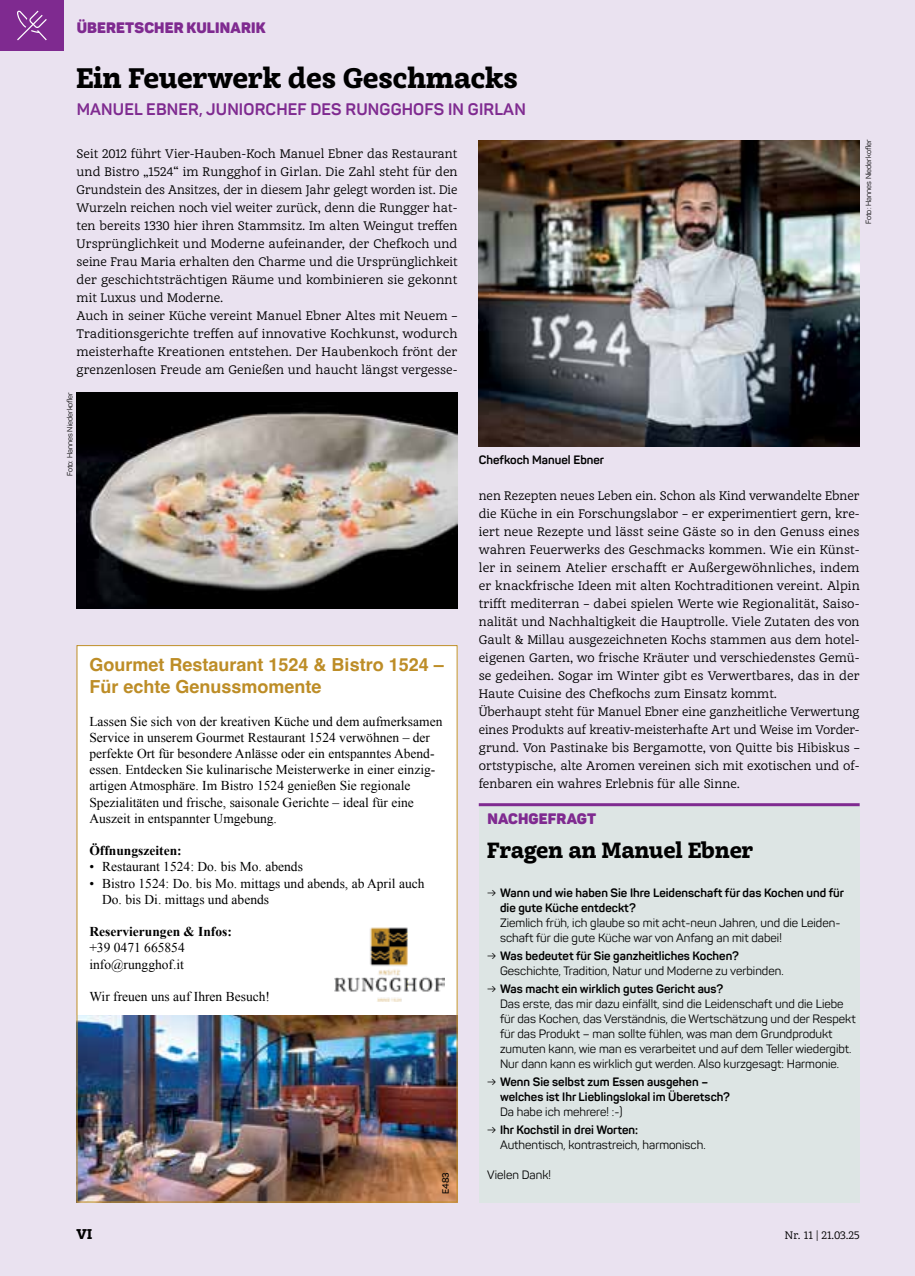
<style>
.page{position:relative;width:915px;height:1276px;background:#fff}
.page>*{position:absolute;margin:0;border:0;box-sizing:border-box;transform-origin:0 0}
.t1{font:900 27px "Achille IIFY";color:#000}
.t2{font:900 21px "Achille IIFY";color:#000}
.t3{font:700 18px/21.6px "Helvetica";color:#bd8d27}
.t4{font:700 16.5px "Panton";letter-spacing:.01em;color:#7f2a90}
.t5{font:900 15px "Panton";letter-spacing:.01em;color:#7f2a90}
.t6{font:13.5px/16.2px "Times New Roman";color:#000}
.t7{font:700 13.5px "Times New Roman";color:#000}
.t8{font:900 13.5px "Achille IIFY";color:#000}
.t9{font:12px/18px "Achille IIFY";color:#000}
.t10{font:12px/15px "Panton";color:#000}
.t11{font:700 12px/15px "Panton";color:#000}
.t12{font:10.5px "Achille IIFY";color:#000}
.t13{font:600 9px "Panton";color:#000}
.t14{font:7.5px "Panton";color:#000}
.s1{font-weight:400}
.s2{font-weight:700}
</style>
<div class="page">
<div style="left:0;top:0;width:914px;height:1276px;background:#eae2f0"></div>
<div style="left:77px;top:645px;width:380px;height:557px;background:#fff"></div>
<img style="left:79px;top:1015px;width:376px;height:185px">
<img style="left:334px;top:927px;width:110px;height:74px">
<div style="left:478px;top:806px;width:381px;height:396px;background:#dde5e4"></div>
<hr style="left:478px;top:803px;width:381px;height:3px;background:#7f2a90">
<img style="left:478px;top:140px;width:381px;height:306px">
<img style="left:77px;top:392px;width:380px;height:216px">
<div style="left:0;top:0;width:64px;height:51px;background:#7f2a90"></div>
<svg style="left:17px;top:10px;width:30px;height:30px"></svg>
<p class="t5" style="left:77px;top:18px;width:190px">ÜBERETSCHER KULINARIK</p>
<h1 class="t1" style="left:77px;top:59px;width:442px">Ein Feuerwerk des Geschmacks</h1>
<h3 class="t4" style="left:77px;top:99px;width:450px">MANUEL EBNER, JUNIORCHEF DES RUNGGHOFS IN GIRLAN</h3>
<p class="t9" style="left:77px;top:144px;width:382px">Seit 2012 führt Vier-Hauben-Koch Manuel Ebner das Restaurant und Bistro „1524“ im Rungghof in Girlan. Die Zahl steht für den Grundstein des Ansitzes, der in diesem Jahr gelegt worden ist. Die Wurzeln reichen noch viel weiter zurück, denn die Rungger hat&shy;ten bereits 1330 hier ihren Stammsitz. Im alten Weingut treffen Ursprünglichkeit und Moderne aufeinander, der Chefkoch und seine Frau Maria erhalten den Charme und die Ursprünglichkeit der geschichtsträchtigen Räume und kombinieren sie gekonnt mit Luxus und Moderne.<br>Auch in seiner Küche vereint Manuel Ebner Altes mit Neuem – Traditionsgerichte treffen auf innovative Kochkunst, wodurch meisterhafte Kreationen entstehen. Der Haubenkoch frönt der grenzenlosen Freude am Genießen und haucht längst vergesse-</p>
<p class="t14" style="left:65px;top:476px;width:86px;rotate:-90deg">Foto: Hannes Niederkofler</p>
<p class="t11" style="left:478px;top:452px;width:127px">Chefkoch Manuel Ebner</p>
<p class="t14" style="left:863px;top:224px;width:86px;rotate:-90deg">Foto: Hannes Niederkofler</p>
<h3 class="t3" style="left:89px;top:656px;width:356px">Gourmet Restaurant 1524 &amp; Bistro 1524 –<br>Für echte Genussmomente</h3>
<p class="t6" style="left:89px;top:712px;width:354px">Lassen Sie sich von der kreativen Küche und dem aufmerksamen Service in unserem Gourmet Restaurant 1524 verwöhnen – der perfekte Ort für besondere Anlässe oder ein entspanntes Abend&shy;essen. Entdecken Sie kulinarische Meisterwerke in einer einzig&shy;artigen Atmosphäre. Im Bistro 1524 genießen Sie regionale Spezialitäten und frische, saisonale Gerichte – ideal für eine Auszeit in entspannter Umgebung.</p>
<p class="t7" style="left:89px;top:841px;width:94px">Öffnungszeiten:</p>
<p class="t6" style="left:89px;top:858px;width:215px">• Restaurant 1524: Do. bis Mo. abends</p>
<p class="t6" style="left:102px;top:874px;width:324px;text-indent:-13px">• Bistro 1524: Do. bis Mo. mittags und abends, ab April auch<br>Do. bis Di. mittags und abends</p>
<p class="t7" style="left:89px;top:922px;width:144px">Reservierungen &amp; Infos:</p>
<p class="t6" style="left:89px;top:939px;width:97px">+39 0471 665854 info@rungghof.it</p>
<p class="t6" style="left:89px;top:988px;width:182px">Wir freuen uns auf Ihren Besuch!</p>
<p class="t13" style="left:440px;top:1194px;width:23px;rotate:-90deg">E483</p>
<p class="t9" style="left:478px;top:486px;width:382px">nen Rezepten neues Leben ein. Schon als Kind verwandelte Ebner die Küche in ein Forschungslabor – er experimentiert gern, kre&shy;iert neue Rezepte und lässt seine Gäste so in den Genuss eines wahren Feuerwerks des Geschmacks kommen. Wie ein Künst&shy;ler in seinem Atelier erschafft er Außergewöhnliches, indem er knackfrische Ideen mit alten Kochtraditionen vereint. Alpin trifft mediterran – dabei spielen Werte wie Regionalität, Saiso&shy;nalität und Nachhaltigkeit die Hauptrolle. Viele Zutaten des von Gault &amp; Millau ausgezeichneten Kochs stammen aus dem hotel&shy;eigenen Garten, wo frische Kräuter und verschiedenstes Gemü&shy;se gedeihen. Sogar im Winter gibt es Verwertbares, das in der Haute Cuisine des Chefkochs zum Einsatz kommt.<br>Überhaupt steht für Manuel Ebner eine ganzheitliche Verwertung eines Produkts auf kreativ-meisterhafte Art und Weise im Vorder&shy;grund. Von Pastinake bis Bergamotte, von Quitte bis Hibiskus – ortstypische, alte Aromen vereinen sich mit exotischen und of&shy;fenbaren ein wahres Erlebnis für alle Sinne.</p>
<p class="t5" style="left:487px;top:809px;width:110px">NACHGEFRAGT</p>
<h2 class="t2" style="left:487px;top:835px;width:267px">Fragen an Manuel Ebner</h2>
<p class="t11" style="left:500px;top:885px;width:345px;text-indent:-13px"><span class="s1">→</span> Wann und wie haben Sie Ihre Leidenschaft für das Kochen und für die gute Küche entdeckt?</p>
<p class="t10" style="left:500px;top:915px;width:342px">Ziemlich früh, ich glaube so mit acht-neun Jahren, und die Leiden&shy;schaft für die gute Küche war von Anfang an mit dabei!</p>
<p class="t10" style="left:500px;top:948px;width:285px;text-indent:-13px">→ <span class="s2">Was bedeutet für Sie ganzheitliches Kochen?<br></span>Geschichte, Tradition, Natur und Moderne zu verbinden.</p>
<p class="t10" style="left:500px;top:981px;width:357px;text-indent:-13px">→ <span class="s2">Was macht ein wirklich gutes Gericht aus?<br></span>Das erste, das mir dazu einfällt, sind die Leidenschaft und die Liebe für das Kochen, das Verständnis, die Wertschätzung und der Respekt für das Produkt – man sollte fühlen, was man dem Grundprodukt zumuten kann, wie man es verarbeitet und auf dem Teller wiedergibt.<br>Nur dann kann es wirklich gut werden. Also kurzgesagt: Harmonie.</p>
<p class="t11" style="left:500px;top:1074px;width:231px;text-indent:-13px"><span class="s1">→</span> Wenn Sie selbst zum Essen ausgehen – welches ist Ihr Lieblingslokal im Überetsch?</p>
<p class="t10" style="left:500px;top:1104px;width:124px">Da habe ich mehrere! :-)</p>
<p class="t10" style="left:500px;top:1122px;width:207px;text-indent:-13px">→ <span class="s2">Ihr Kochstil in drei Worten:<br></span>Authentisch, kontrastreich, harmonisch.</p>
<p class="t10" style="left:487px;top:1167px;width:65px">Vielen Dank!</p>
<p class="t8" style="left:77px;top:1224px;width:17px">VI</p>
<p class="t12" style="left:784px;top:1227px;width:76px">Nr. 11 | 21.03.25</p>
</div>
